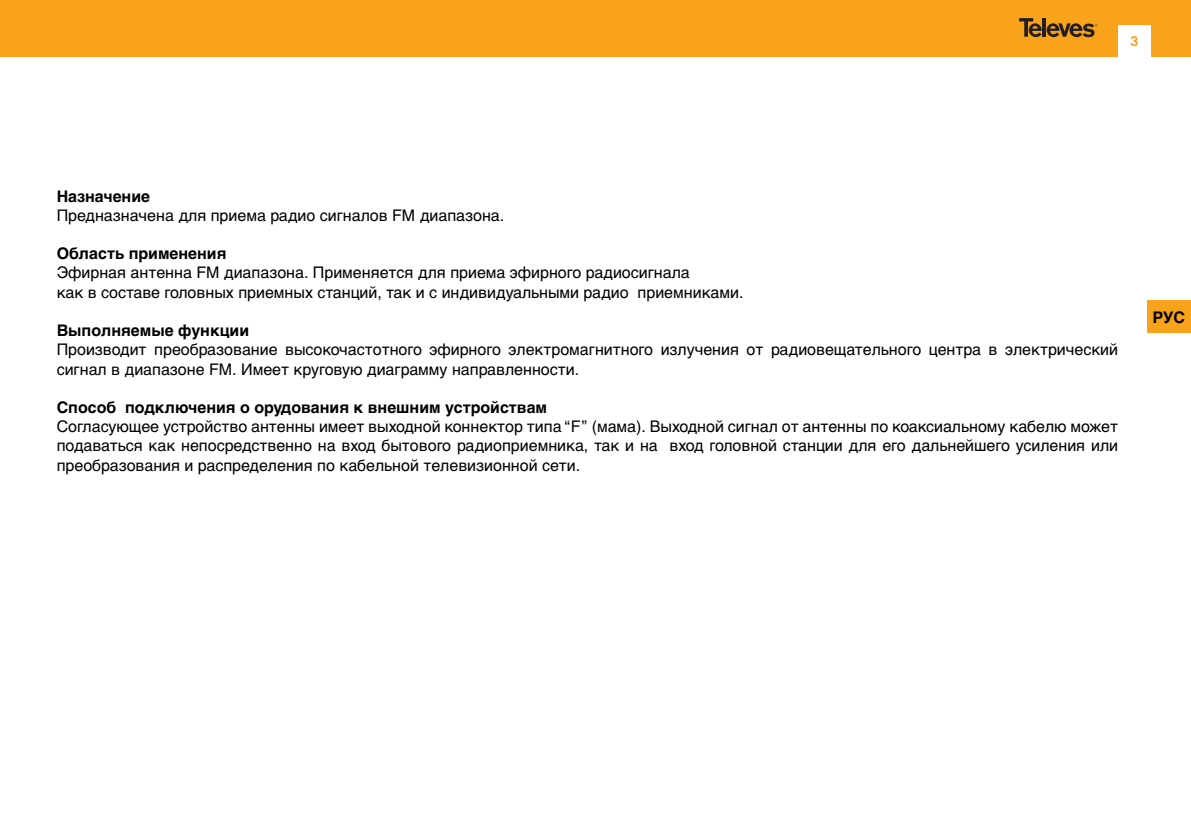
<style>
.page{position:relative;width:1191px;height:840px;background:#fff}
.page>*{position:absolute;margin:0;border:0;box-sizing:border-box;transform-origin:0 0}
.t1{font:16px/19.2px "Helvetica Cyr Upright";color:#000}
.t2{font:700 16px "Helvetica Cyr";color:#000}
.t3{font:700 14px "Helvetica Cyr";color:#f9a21c}
</style>
<div class="page">
<div style="left:0;top:0;width:1191px;height:57px;background:#f9a21c"></div>
<div style="left:1147px;top:300px;width:44px;height:32px;background:#f9a21c"></div>
<svg style="left:1019px;top:18px;width:78px;height:19px"></svg>
<div style="left:1118px;top:25px;width:32px;height:33px;background:#fff"></div>
<p class="t3" style="left:1130px;top:33px;width:9px">3</p>
<p class="t2" style="left:57px;top:187px;width:95px">Назначение</p>
<p class="t1" style="left:57px;top:205px;width:449px">Предназначена для приема радио сигналов FM диапазона.</p>
<p class="t2" style="left:57px;top:244px;width:171px">Область применения</p>
<p class="t1" style="left:57px;top:263px;width:688px">Эфирная антенна FM диапазона. Применяется для приема эфирного радиосигнала<br>как в составе головных приемных станций, так и с индивидуальными радио приемниками.</p>
<p class="t2" style="left:57px;top:321px;width:194px">Выполняемые функции</p>
<p class="t1" style="left:57px;top:340px;width:1062px">Производит преобразование высокочастотного эфирного электромагнитного излучения от радиовещательного центра в электрический сигнал в диапазоне FM. Имеет круговую диаграмму направленности.</p>
<p class="t2" style="left:57px;top:398px;width:492px">Способ подключения о орудования к внешним устройствам</p>
<p class="t1" style="left:57px;top:417px;width:1062px;text-align:justify">Согласующее устройство антенны имеет выходной коннектор типа “F” (мама). Выходной сигнал от антенны по коаксиальному кабелю может подаваться как непосредственно на вход бытового радиоприемника, так и на вход головной станции для его дальнейшего усиления или преобразования и распределения по кабельной телевизионной сети.</p>
<p class="t2" style="left:1152px;top:308px;width:34px">РУС</p>
</div>
